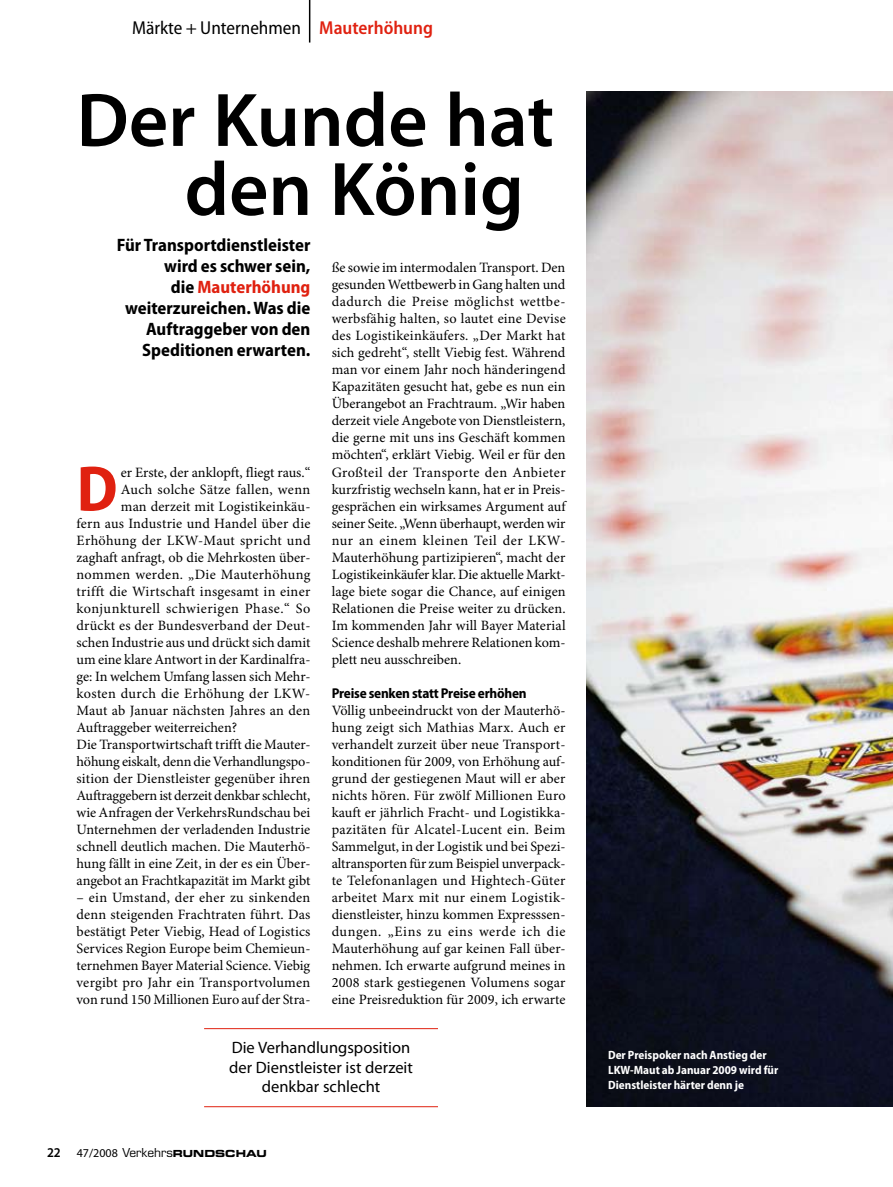
<style>
.page{position:relative;width:893px;height:1187px;background:#fff}
.page>*{position:absolute;margin:0;border:0;box-sizing:border-box;transform-origin:0 0}
.t1{font:600 76.5px/69px "Myriad Pro";color:#000}
.t2{font:700 semi-condensed 64.65px "Myriad Pro";color:#e02110}
.t3{font:semi-condensed 18.75px "Myriad Pro";color:#000}
.t4{font:600 semi-condensed 18.75px "Myriad Pro";color:#e02110}
.t5{font:700 semi-condensed 18px/21px "Myriad Pro";color:#000;text-align:right}
.t6{font:16.5px/19.5px "Myriad Pro";color:#000;text-align:center}
.t7{font:14.25px/17px "Minion Pro";color:#000;text-align:justify}
.t8{font:14.25px "Minion Pro";letter-spacing:.025em;color:#000}
.t9{font:14.25px "Minion Pro";letter-spacing:.02em;color:#000}
.t10{font:14.25px "Minion Pro";letter-spacing:.035em;color:#000}
.t11{font:700 semi-condensed 14.25px "Myriad Pro";letter-spacing:-.015em;color:#000}
.t12{font:700 semi-condensed 12px/15px "Myriad Pro";color:#fff}
.t13{font:9.75px "Eurostile LT Std Bold Ex 2";color:#000}
.s1{color:#e02110}
.s2{font-family:"Myriad Pro";font-weight:600;font-size:13.5px}
.s3{font-family:"Myriad Pro";font-size:12px}
.s4{font-family:"Eurostile LT Std";font-size:12px}
</style>
<div class="page">
<hr style="left:309px;top:0;width:1px;height:43px;background:#000">
<img style="left:587px;top:91px;width:306px;height:1015px">
<hr style="left:204px;top:1028px;width:234px;height:1px;background:#e02110">
<hr style="left:204px;top:1106px;width:234px;height:1px;background:#e02110">
<h3 class="t3" style="left:132px;top:18px;width:171px">Märkte + Unternehmen</h3>
<h3 class="t4" style="left:319px;top:18px;width:115px">Mauterhöhung</h3>
<h1 class="t1" style="left:185px;top:84px;width:371px;text-indent:-108px">Der Kunde hat den König</h1>
<p class="t5" style="left:117px;top:234px;width:195px">Für Transportdienstleister wird es schwer sein,<br>die <span class="s1">Mauterhöhung </span>weiterzureichen. Was die<br>Auftraggeber von den<br>Speditionen erwarten.</p>
<h2 class="t2" style="left:77px;top:452px;width:43px">D</h2>
<p class="t7" style="left:121px;top:464px;width:191px">er Erste, der anklopft, fliegt raus.“</p>
<p class="t8" style="left:121px;top:480px;width:191px">Auch solche Sätze fallen, wenn</p>
<p class="t7" style="left:121px;top:498px;width:191px">man derzeit mit Logistikeinkäu-</p>
<p class="t7" style="left:77px;top:515px;width:235px">fern aus Industrie und Handel über die</p>
<p class="t8" style="left:77px;top:531px;width:236px">Erhöhung der LKW-Maut spricht und</p>
<p class="t7" style="left:77px;top:549px;width:235px">zaghaft anfragt, ob die Mehrkosten über-</p>
<p class="t9" style="left:77px;top:565px;width:235px">nommen werden. „Die Mauterhöhung</p>
<p class="t9" style="left:77px;top:582px;width:235px">trifft die Wirtschaft insgesamt in einer</p>
<p class="t10" style="left:77px;top:599px;width:235px">konjunkturell schwierigen Phase.“ So</p>
<p class="t7" style="left:77px;top:617px;width:235px">drückt es der Bundesverband der Deut-</p>
<p class="t7" style="left:77px;top:634px;width:235px">schen Industrie aus und drückt sich damit</p>
<p class="t7" style="left:77px;top:651px;width:235px">um eine klare Antwort in der Kardinalfra-</p>
<p class="t7" style="left:77px;top:668px;width:235px">ge: In welchem Umfang lassen sich Mehr-</p>
<p class="t8" style="left:77px;top:684px;width:235px">kosten durch die Erhöhung der LKW-</p>
<p class="t7" style="left:77px;top:702px;width:235px">Maut ab Januar nächsten Jahres an den</p>
<p class="t7" style="left:77px;top:719px;width:162px">Auftraggeber weiterreichen?</p>
<p class="t7" style="left:77px;top:736px;width:235px">Die Transportwirtschaft trifft die Mauter-</p>
<p class="t7" style="left:77px;top:753px;width:235px">höhung eiskalt, denn die Verhandlungspo-</p>
<p class="t7" style="left:77px;top:770px;width:235px">sition der Dienstleister gegenüber ihren</p>
<p class="t7" style="left:77px;top:787px;width:235px">Auftraggebern ist derzeit denkbar schlecht,</p>
<p class="t7" style="left:77px;top:804px;width:235px">wie Anfragen der VerkehrsRundschau bei</p>
<p class="t7" style="left:77px;top:821px;width:235px">Unternehmen der verladenden Industrie</p>
<p class="t7" style="left:77px;top:838px;width:235px">schnell deutlich machen. Die Mauterhö-</p>
<p class="t7" style="left:77px;top:855px;width:235px">hung fällt in eine Zeit, in der es ein Über-</p>
<p class="t7" style="left:77px;top:872px;width:235px">angebot an Frachtkapazität im Markt gibt</p>
<p class="t7" style="left:77px;top:889px;width:235px">– ein Umstand, der eher zu sinkenden denn steigenden Frachtraten führt. Das bestätigt Peter Viebig, Head of Logistics Services Region Europe beim Chemieun&shy;ternehmen Bayer Material Science. Viebig vergibt pro Jahr ein Transportvolumen von rund 150 Millionen Euro auf der Stra-</p>
<p class="t7" style="left:332px;top:260px;width:236px">ße sowie im intermodalen Transport. Den gesunden Wettbewerb in Gang halten und dadurch die Preise möglichst wettbe&shy;werbsfähig halten, so lautet eine Devise des Logistikeinkäufers. „Der Markt hat sich gedreht“, stellt Viebig fest. Während man vor einem Jahr noch händeringend Kapazitäten gesucht hat, gebe es nun ein Überangebot an Frachtraum. „Wir haben derzeit viele Angebote von Dienstleistern, die gerne mit uns ins Geschäft kommen möchten“, erklärt Viebig. Weil er für den Großteil der Transporte den Anbieter kurzfristig wechseln kann, hat er in Preis&shy;gesprächen ein wirksames Argument auf seiner Seite. „Wenn überhaupt, werden wir nur an einem kleinen Teil der LKW-Mauterhöhung partizipieren“, macht der Logistikeinkäufer klar. Die aktuelle Markt&shy;lage biete sogar die Chance, auf einigen Relationen die Preise weiter zu drücken.<br>Im kommenden Jahr will Bayer Material Science deshalb mehrere Relationen kom&shy;plett neu ausschreiben.</p>
<p class="t11" style="left:332px;top:685px;width:197px">Preise senken statt Preise erhöhen</p>
<p class="t7" style="left:332px;top:702px;width:235px">Völlig unbeeindruckt von der Mauterhö&shy;hung zeigt sich Mathias Marx. Auch er verhandelt zurzeit über neue Transport&shy;konditionen für 2009, von Erhöhung auf&shy;grund der gestiegenen Maut will er aber nichts hören. Für zwölf Millionen Euro kauft er jährlich Fracht- und Logistikka&shy;pazitäten für Alcatel-Lucent ein. Beim Sammelgut, in der Logistik und bei Spezi&shy;altransporten für zum Beispiel unverpack&shy;te Telefonanlagen und Hightech-Güter arbeitet Marx mit nur einem Logistik&shy;dienstleister, hinzu kommen Expresssen&shy;dungen. „Eins zu eins werde ich die Mauterhöhung auf gar keinen Fall über&shy;nehmen. Ich erwarte aufgrund meines in 2008 stark gestiegenen Volumens sogar eine Preisreduktion für 2009, ich erwarte</p>
<p class="t6" style="left:229px;top:1037px;width:185px">Die Verhandlungsposition der Dienstleister ist derzeit denkbar schlecht</p>
<p class="t13" style="left:47px;top:1146px;width:221px"><span class="s2">22</span> <span class="s3">47/2008</span> <span class="s4">Verkehrs</span>RUNDSCHAU</p>
<p class="t12" style="left:608px;top:1047px;width:172px">Der Preispoker nach Anstieg der<br>LKW-Maut ab Januar 2009 wird für<br>Dienstleister härter denn je</p>
</div>
